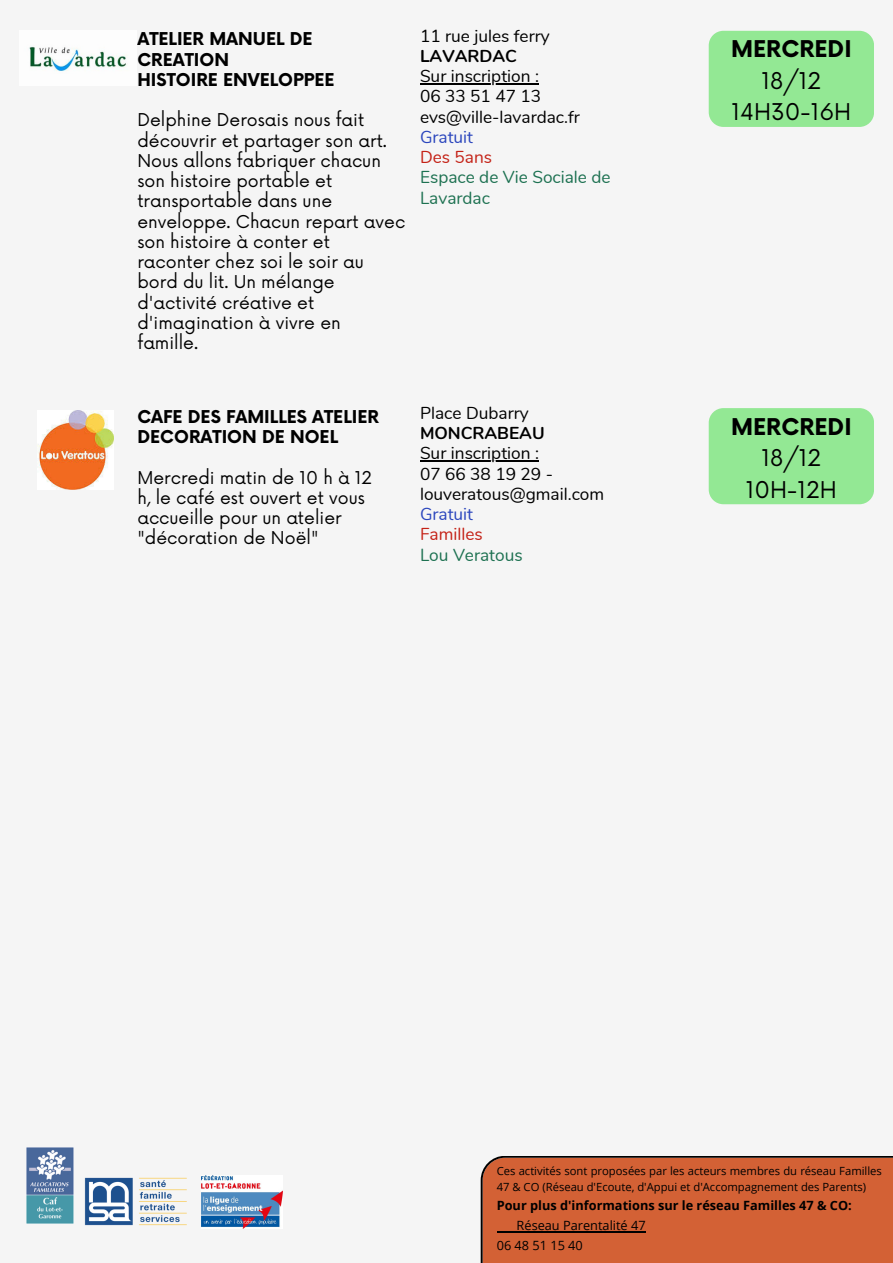
<style>
.page{position:relative;width:893px;height:1263px;background:#f5f5f5}
.page>*{position:absolute;margin:0;border:0;box-sizing:border-box;transform-origin:0 0}
.t1{font:22.5px/31.5px "Now";color:#000;text-align:center}
.t2{font:17.25px/20.2px "Now";color:#000}
.t3{font:17.25px/20.2px "Nunito";color:#000}
.t4{font:700 17.25px/20.2px "Now";color:#000}
.t5{font:700 12.75px "Open Sans";color:#000}
.t6{font:12.75px "Open Sans";color:#000}
.t7{font:11.25px/15.8px "Open Sans";color:#000}
.s1{font-weight:700}
.s2{color:#2b46bd}
.s3{color:#c42217}
.s4{color:#1d7151}
</style>
<div class="page">
<img style="left:202px;top:1175px;width:81px;height:53px">
<img style="left:84px;top:1177px;width:103px;height:48px">
<img style="left:27px;top:1148px;width:47px;height:75px">
<div style="left:481px;top:1156px;width:412px;height:107px;background:#d36135"></div>
<svg style="left:497px;top:1231px;width:19px;height:1px"></svg>
<hr style="left:516px;top:1231px;width:129px;height:1px;background:#000">
<div style="left:708px;top:408px;width:166px;height:96px;background:#93e894;border-radius:15px"></div>
<img style="left:37px;top:410px;width:77px;height:79px">
<hr style="left:420px;top:460px;width:119px;height:2px;background:#000">
<div style="left:708px;top:31px;width:166px;height:96px;background:#93e894;border-radius:15px"></div>
<hr style="left:420px;top:83px;width:119px;height:2px;background:#000">
<img style="left:29px;top:47px;width:97px;height:24px">
<h1 class="t4" style="left:137px;top:30px;width:199px">ATELIER MANUEL DE<br>CREATION<br>HISTOIRE ENVELOPPEE</h1>
<p class="t2" style="left:137px;top:111px;width:269px">Delphine Derosais nous fait découvrir et partager son art.<br>Nous allons fabriquer chacun son histoire portable et transportable dans une enveloppe. Chacun repart avec son histoire à conter et raconter chez soi le soir au bord du lit. Un mélange d'activité créative et d'imagination à vivre en famille.</p>
<p class="t3" style="left:420px;top:26px;width:131px">11 rue jules ferry<br><span class="s1">LAVARDAC</span></p>
<p class="t3" style="left:420px;top:66px;width:192px">Sur inscription :<br>06 33 51 47 13 evs@ville-lavardac.fr<br><span class="s2">Gratuit<br></span><span class="s3">Des 5ans<br></span><span class="s4">Espace de Vie Sociale de<br>Lavardac</span></p>
<h2 class="t4" style="left:137px;top:407px;width:243px">CAFE DES FAMILLES ATELIER<br>DECORATION DE NOEL</h2>
<h3 class="t2" style="left:137px;top:468px;width:236px">Mercredi matin de 10 h à 12 h, le café est ouvert et vous accueille pour un atelier "décoration de Noël"</h3>
<h3 class="t3" style="left:420px;top:403px;width:126px">Place Dubarry<br><span class="s1">MONCRABEAU</span></h3>
<h3 class="t3" style="left:420px;top:443px;width:186px">Sur inscription :<br>07 66 38 19 29 - louveratous@gmail.com<br><span class="s2">Gratuit<br></span><span class="s3">Familles<br></span><span class="s4">Lou Veratous</span></h3>
<p class="t1" style="left:731px;top:34px;width:122px"><span class="s1">MERCREDI<br></span>18/12<br>14H30-16H</p>
<h1 class="t1" style="left:731px;top:412px;width:122px"><span class="s1">MERCREDI<br></span>18/12<br>10H-12H</h1>
<p class="t7" style="left:497px;top:1163px;width:387px">Ces activités sont proposées par les acteurs membres du réseau Familles<br>47 &amp; CO (Réseau d'Ecoute, d'Appui et d'Accompagnement des Parents)</p>
<h2 class="t5" style="left:497px;top:1196px;width:356px">Pour plus d'informations sur le réseau Familles 47 &amp; CO:</h2>
<h3 class="t6" style="left:516px;top:1216px;width:130px">Réseau Parentalité 47</h3>
<p class="t6" style="left:497px;top:1236px;width:88px">06 48 51 15 40</p>
</div>
